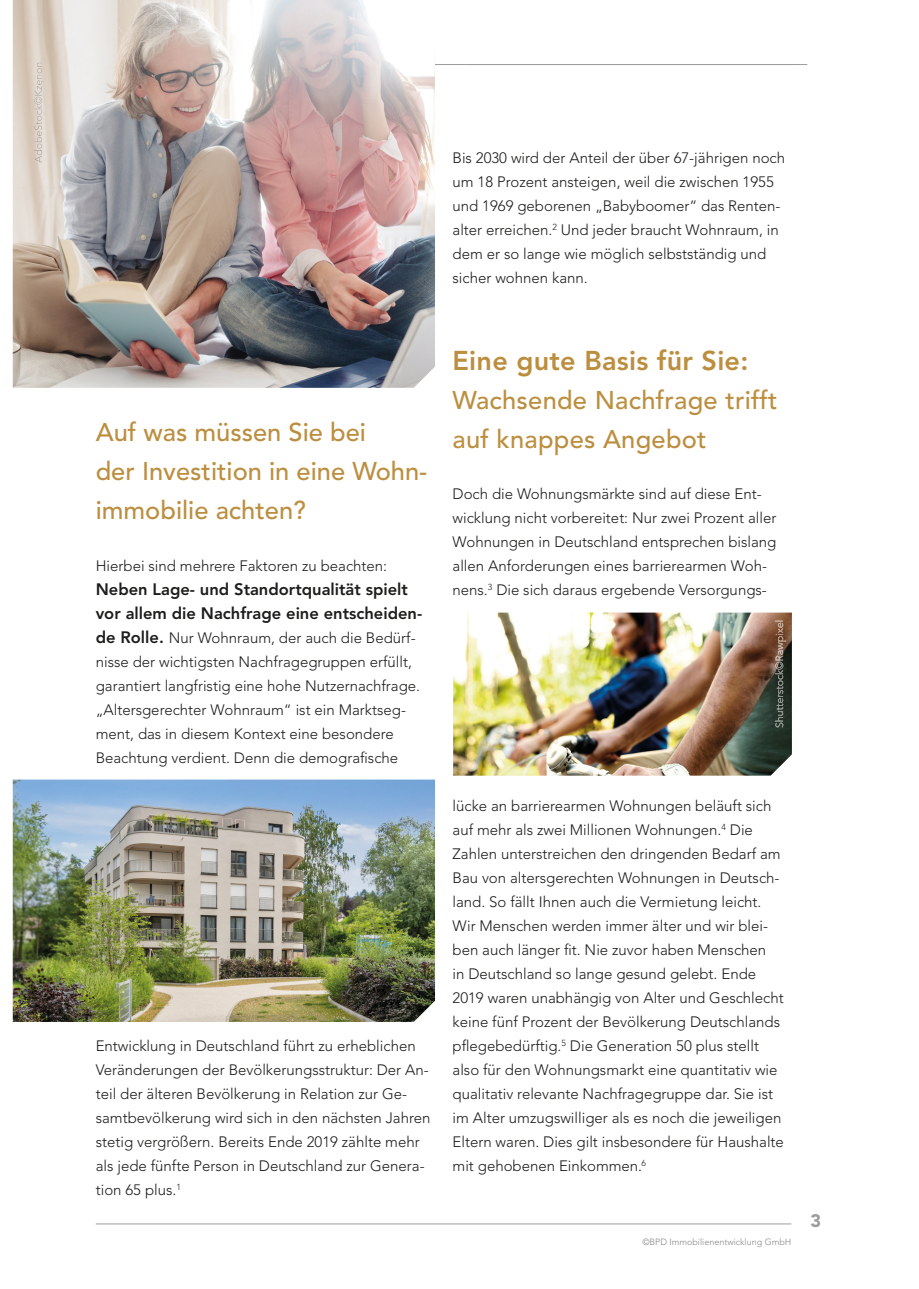
<style>
.page{position:relative;width:919px;height:1289px;background:#fff}
.page>*{position:absolute;margin:0;border:0;box-sizing:border-box;transform-origin:0 0}
.t1{font:800 27px "Avenir LT Std";letter-spacing:.01em;color:#bc8e3f}
.t2{font:500 25.5px/39px "Avenir LT Std";color:#bc8e3f}
.t3{font:900 18px "Avenir LT Std";color:#9d9d9d}
.t4{font:800 16.5px/24px "Avenir LT Std";color:#1d1d1b}
.t5{font:300 15px/24px "Avenir LT Std";color:#1d1d1b}
.t6{font:300 9px "Avenir LT Std";color:#878787}
.s1{font-weight:800;font-size:16.5px}
</style>
<div class="page">
<hr style="left:96px;top:64px;width:695px;height:1px;background:#9d9d9d">
<hr style="left:96px;top:1223px;width:695px;height:1px;background:#9d9d9d">
<hr style="left:468px;top:64px;width:339px;height:1px;background:#9d9d9d">
<img style="left:13px;top:0;width:422px;height:388px">
<img style="left:13px;top:779px;width:422px;height:242px">
<img style="left:453px;top:612px;width:338px;height:163px">
<img style="left:34px;top:63px;width:8px;height:73px">
<img style="left:775px;top:620px;width:11px;height:73px">
<p class="t5" style="left:452px;top:146px;width:334px">Bis 2030 wird der Anteil der über 67-jährigen noch um 18 Prozent ansteigen, weil die zwischen 1955 und 1969 geborenen „Babyboomer“ das Renten&shy;alter erreichen.<sup>2</sup> Und jeder braucht Wohnraum, in dem er so lange wie möglich selbstständig und sicher wohnen kann.</p>
<h2 class="t2" style="left:96px;top:413px;width:333px">Auf was müssen Sie bei<br>der Investition in eine Wohn&shy;immobilie achten?</h2>
<p class="t5" style="left:96px;top:554px;width:293px">Hierbei sind mehrere Faktoren zu beachten:</p>
<p class="t4" style="left:96px;top:577px;width:328px">Neben Lage- und Standortqualität spielt vor allem die Nachfrage eine entscheiden-</p>
<p class="t5" style="left:96px;top:626px;width:326px"><span class="s1">de Rolle.</span> Nur Wohnraum, der auch die Bedürf&shy;nisse der wichtigsten Nachfragegruppen erfüllt, garantiert langfristig eine hohe Nutzernachfrage. „Altersgerechter Wohnraum“ ist ein Marktseg&shy;ment, das in diesem Kontext eine besondere Beachtung verdient. Denn die demografische</p>
<p class="t5" style="left:96px;top:1034px;width:336px">Entwicklung in Deutschland führt zu erheblichen Veränderungen der Bevölkerungsstruktur: Der An&shy;teil der älteren Bevölkerung in Relation zur Ge&shy;samtbevölkerung wird sich in den nächsten Jahren stetig vergrößern. Bereits Ende 2019 zählte mehr als jede fünfte Person in Deutschland zur Genera&shy;tion 65 plus.<sup>1</sup></p>
<h1 class="t1" style="left:452px;top:344px;width:297px">Eine gute Basis für Sie:</h1>
<h2 class="t2" style="left:452px;top:381px;width:326px">Wachsende Nachfrage trifft auf knappes Angebot</h2>
<p class="t5" style="left:452px;top:482px;width:325px">Doch die Wohnungsmärkte sind auf diese Ent&shy;wicklung nicht vorbereitet: Nur zwei Prozent aller Wohnungen in Deutschland entsprechen bislang allen Anforderungen eines barrierearmen Woh&shy;nens.<sup>3</sup> Die sich daraus ergebende Versorgungs-</p>
<p class="t5" style="left:452px;top:794px;width:333px">lücke an barrierearmen Wohnungen beläuft sich auf mehr als zwei Millionen Wohnungen.<sup>4</sup> Die Zahlen unterstreichen den dringenden Bedarf am Bau von altersgerechten Wohnungen in Deutsch&shy;land. So fällt Ihnen auch die Vermietung leicht.<br>Wir Menschen werden immer älter und wir blei&shy;ben auch länger fit. Nie zuvor haben Menschen<br>in Deutschland so lange gesund gelebt. Ende 2019 waren unabhängig von Alter und Geschlecht keine fünf Prozent der Bevölkerung Deutschlands pflegebedürftig.<sup>5</sup> Die Generation 50 plus stellt also für den Wohnungsmarkt eine quantitativ wie qualitativ relevante Nachfragegruppe dar. Sie ist im Alter umzugswilliger als es noch die jeweiligen Eltern waren. Dies gilt insbesondere für Haushalte mit gehobenen Einkommen.<sup>6</sup></p>
<p class="t6" style="left:642px;top:1236px;width:150px">©BPD Immobilienentwicklung GmbH</p>
<p class="t3" style="left:810px;top:1209px;width:12px">3</p>
</div>
